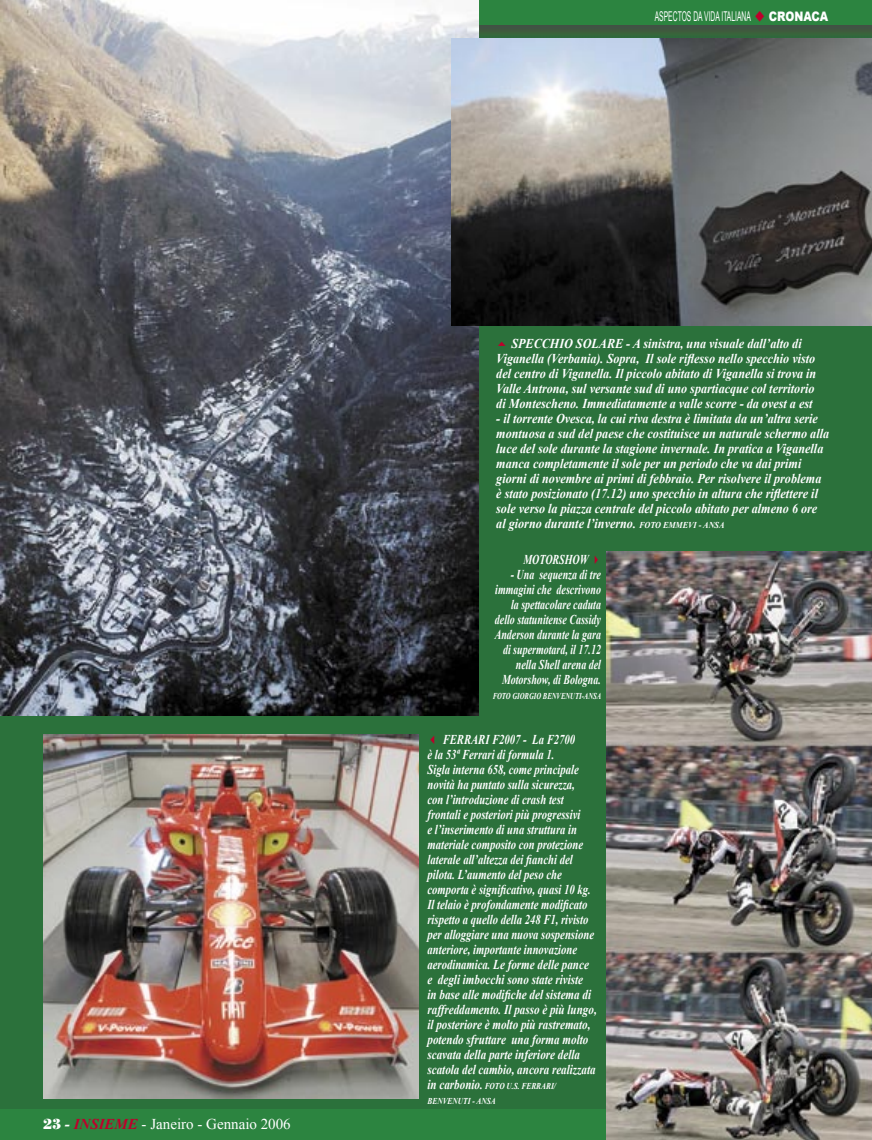
<style>
.page{position:relative;width:872px;height:1140px;background:#fff}
.page>*{position:absolute;margin:0;border:0;box-sizing:border-box;transform-origin:0 0}
.t1{font:15px "Times New Roman";color:#fff}
.t2{font:italic 700 13.5px/15px "Times New Roman";color:#fff;text-align:center;scale:.9 1}
.t3{font:italic 700 13.5px/15px "Times New Roman";color:#fff;scale:.79 1}
.t4{font:italic 700 13.5px/15px "Times New Roman";color:#fff;text-align:right;scale:.74 1}
.t5{font:13.5px "Arial";color:#fff;scale:.5 1}
.t6{font:italic 700 9px/15px "Times New Roman";color:#fff;scale:.82 1}
.t7{font:italic 700 9px "Times New Roman";color:#fff;scale:.74 1}
.s1{font-family:"Poster"}
.s2{font-weight:700;font-style:italic}
.s3{font-weight:700;font-style:italic;color:#bd002b}
.s4{color:#bd002b}
.s5{font-weight:900;font-size:13.05px}
.s6{font-size:9px}
.s7{font-size:13.5px}
</style>
<div class="page">
<div style="left:0;top:325px;width:872px;height:784px;background:#2b713b"></div>
<div style="left:0;top:1109px;width:872px;height:31px;background:#2c8440"></div>
<img style="left:479px;top:24px;width:393px;height:15px">
<div style="left:0;top:0;width:872px;height:24px;background:#2c8440"></div>
<img style="left:0;top:0;width:479px;height:715px">
<img style="left:451px;top:39px;width:421px;height:286px">
<img style="left:606px;top:551px;width:266px;height:589px">
<img style="left:43px;top:734px;width:375px;height:364px">
<svg style="left:498px;top:341px;width:8px;height:4px"></svg>
<p class="t1" style="left:43px;top:1114px;width:249px"><span class="s1">23</span> <span class="s2">-</span> <span class="s3">INSIEME</span> - Janeiro - Gennaio 2006</p>
<p class="t5" style="left:655px;top:8px;width:349px">ASPECTOS DA VIDA ITALIANA <span class="s4">◆</span> <span class="s5">CRONACA</span></p>
<p class="t2" style="left:496px;top:335px;width:357px">SPECCHIO SOLARE - A sinistra, una visuale dall’alto di Viganella (Verbania). Sopra, Il sole riflesso nello specchio visto del centro di Viganella. Il piccolo abitato di Viganella si trova in Valle Antrona, sul versante sud di uno spartiacque col territorio di Montescheno. Immediatamente a valle scorre - da ovest a est</p>
<p class="t2" style="left:496px;top:410px;width:371px;text-align:left">- il torrente Ovesca, la cui riva destra è limitata da un’altra serie montuosa a sud del paese che costituisce un naturale schermo alla luce del sole durante la stagione invernale. In pratica a Viganella manca completamente il sole per un periodo che va dai primi giorni di novembre ai primi di febbraio. Per risolvere il problema è stato posizionato (17.12) uno specchio in altura che riflettere il sole verso la piazza centrale del piccolo abitato per almeno 6 ore al giorno durante l’inverno. <span class="s6">FOTO EMMEVI - ANSA</span></p>
<p class="t4" style="left:523px;top:551px;width:106px">MOTORSHOW <span class="s4">✔</span></p>
<p class="t4" style="left:494px;top:566px;width:145px">- Una sequenza di tre immagini che descrivono la spettacolare caduta dello statunitense Cassidy<br>Anderson durante la gara di supermotard, il 17.12 nella Shell arena del<br>Motorshow, di Bologna.</p>
<p class="t7" style="left:492px;top:689px;width:148px">FOTO GIORGIO BENVENUTI-ANSA</p>
<p class="t3" style="left:427px;top:731px;width:216px"><span class="s4">✓</span> FERRARI F2007 - La F2700<br>è la 53ª Ferrari di formula 1.<br>Sigla interna 658, come principale novità ha puntato sulla sicurezza,<br>con l’introduzione di crash test frontali e posteriori più progressivi<br>e l’inserimento di una struttura in materiale composito con protezione laterale all’altezza dei fianchi del pilota. L’aumento del peso che comporta è significativo, quasi 10 kg.<br>Il telaio è profondamente modificato rispetto a quello della 248 F1, rivisto per alloggiare una nuova sospensione anteriore, importante innovazione aerodinamica. Le forme delle pance e degli imbocchi sono state riviste<br>in base alle modifiche del sistema di raffreddamento. Il passo è più lungo, il posteriore è molto più rastremato, potendo sfruttare una forma molto scavata della parte inferiore della scatola del cambio, ancora realizzata</p>
<p class="t6" style="left:427px;top:1077px;width:158px"><span class="s7">in carbonio.</span> FOTO U.S. FERRARI/<br>BENVENUTI - ANSA</p>
</div>
